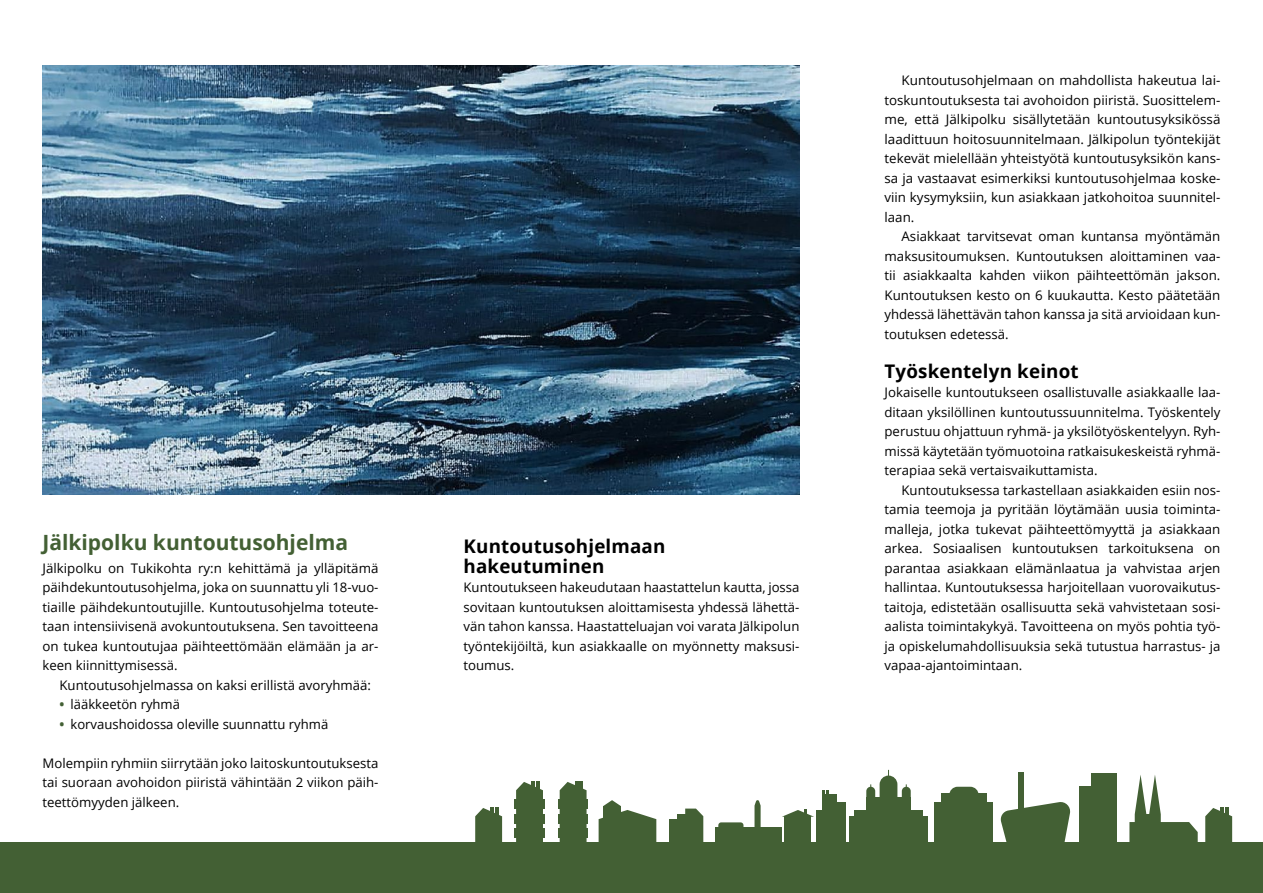
<style>
.page{position:relative;width:1263px;height:893px;background:#fff}
.page>*{position:absolute;margin:0;border:0;box-sizing:border-box;transform-origin:0 0}
.o1{font:700 21px "Open Sans";color:#436034}
.o2{font:700 18.75px/19.5px "Open Sans";letter-spacing:.01em;color:#000}
.t2{font:13.2px/19.5px "Open Sans";color:#000;text-align:justify}
.t1{font:13.2px/19.5px "Open Sans";color:#000;text-align:justify}
.t1_y{font:13.2px/19.5px "Open Sans";color:#000;text-align:justify}
.s1{font-weight:700;color:#436034}
</style>
<div class="page">
<div style="left:866px;top:798px;width:45px;height:44px;background:#436034"></div>
<svg style="left:866px;top:776px;width:45px;height:22px"></svg>
<div style="left:854px;top:811px;width:69px;height:17px;background:#436034"></div>
<div style="left:849px;top:816px;width:79px;height:26px;background:#436034"></div>
<div style="left:833px;top:803px;width:13px;height:39px;background:#436034"></div>
<div style="left:822px;top:794px;width:14px;height:48px;background:#436034"></div>
<div style="left:816px;top:811px;width:17px;height:31px;background:#436034"></div>
<svg style="left:822px;top:790px;width:7px;height:4px"></svg>
<div style="left:785px;top:817px;width:26px;height:25px;background:#436034"></div>
<svg style="left:782px;top:809px;width:32px;height:8px"></svg>
<div style="left:715px;top:827px;width:66px;height:15px;background:#436034"></div>
<div style="left:718px;top:822px;width:25px;height:9px;background:#436034;border-radius:3px"></div>
<svg style="left:754px;top:800px;width:7px;height:27px"></svg>
<svg style="left:685px;top:809px;width:18px;height:33px"></svg>
<div style="left:677px;top:815px;width:13px;height:27px;background:#436034"></div>
<div style="left:669px;top:819px;width:19px;height:23px;background:#436034"></div>
<svg style="left:599px;top:800px;width:57px;height:42px"></svg>
<div style="left:935px;top:803px;width:58px;height:39px;background:#436034"></div>
<div style="left:941px;top:793px;width:45px;height:26px;background:#436034"></div>
<div style="left:949px;top:787px;width:30px;height:16px;background:#436034;border-radius:8px"></div>
<div style="left:1018px;top:772px;width:6px;height:70px;background:#436034"></div>
<svg style="left:1000px;top:802px;width:71px;height:40px"></svg>
<div style="left:1079px;top:787px;width:23px;height:55px;background:#436034"></div>
<div style="left:1091px;top:774px;width:25px;height:68px;background:#436034"></div>
<svg style="left:1129px;top:775px;width:69px;height:67px"></svg>
<div style="left:1143px;top:814px;width:10px;height:13px;background:#436034"></div>
<svg style="left:1205px;top:808px;width:27px;height:34px"></svg>
<svg style="left:475px;top:808px;width:27px;height:34px"></svg>
<svg style="left:560px;top:782px;width:26px;height:60px"></svg>
<div style="left:583px;top:799px;width:5px;height:9px;background:#436034"></div>
<div style="left:583px;top:814px;width:5px;height:9px;background:#436034"></div>
<div style="left:583px;top:828px;width:5px;height:10px;background:#436034"></div>
<div style="left:558px;top:799px;width:5px;height:9px;background:#436034"></div>
<div style="left:558px;top:814px;width:5px;height:9px;background:#436034"></div>
<div style="left:558px;top:828px;width:5px;height:10px;background:#436034"></div>
<svg style="left:516px;top:782px;width:28px;height:60px"></svg>
<hr style="left:540px;top:828px;width:4px;height:10px;background:#436034">
<div style="left:514px;top:799px;width:5px;height:9px;background:#436034"></div>
<div style="left:514px;top:814px;width:5px;height:9px;background:#436034"></div>
<div style="left:514px;top:828px;width:5px;height:10px;background:#436034"></div>
<div style="left:0;top:842px;width:1263px;height:51px;background:#436034"></div>
<img style="left:43px;top:66px;width:756px;height:429px">
<p class="o1" style="left:43px;top:528px;width:307px">Jälkipolku kuntoutusohjelma</p>
<p class="t1" style="left:43px;top:558px;width:337px">Jälkipolku on Tukikohta ry:n kehittämä ja ylläpitämä päihdekuntoutusohjelma, joka on suunnattu yli 18-vuo&shy;tiaille päihdekuntoutujille. Kuntoutusohjelma toteute&shy;taan intensiivisenä avokuntoutuksena. Sen tavoitteena on tukea kuntoutujaa päihteettömään elämään ja ar&shy;keen kiinnittymisessä.</p>
<p class="t2" style="left:60px;top:675px;width:313px">Kuntoutusohjelmassa on kaksi erillistä avoryhmää:</p>
<p class="t2" style="left:60px;top:694px;width:122px"><span class="s1">•</span> lääkkeetön ryhmä</p>
<p class="t2" style="left:60px;top:714px;width:270px"><span class="s1">•</span> korvaushoidossa oleville suunnattu ryhmä</p>
<p class="t1_y" style="left:43px;top:753px;width:337px">Molempiin ryhmiin siirrytään joko laitoskuntoutuksesta tai suoraan avohoidon piiristä vähintään 2 viikon päih&shy;teettömyyden jälkeen.</p>
<p class="o2" style="left:463px;top:536px;width:203px">Kuntoutusohjelmaan hakeutuminen</p>
<p class="t1" style="left:463px;top:577px;width:337px">Kuntoutukseen hakeudutaan haastattelun kautta, jossa sovitaan kuntoutuksen aloittamisesta yhdessä lähettä&shy;vän tahon kanssa. Haastatteluajan voi varata Jälkipolun työntekijöiltä, kun asiakkaalle on myönnetty maksusi&shy;toumus.</p>
<p class="t2" style="left:884px;top:70px;width:337px;text-indent:17px">Kuntoutusohjelmaan on mahdollista hakeutua lai&shy;toskuntoutuksesta tai avohoidon piiristä. Suosittelem&shy;me, että Jälkipolku sisällytetään kuntoutusyksikössä laadittuun hoitosuunnitelmaan. Jälkipolun työntekijät tekevät mielellään yhteistyötä kuntoutusyksikön kans&shy;sa ja vastaavat esimerkiksi kuntoutusohjelmaa koske&shy;viin kysymyksiin, kun asiakkaan jatkohoitoa suunnitel&shy;laan.</p>
<p class="t2" style="left:884px;top:226px;width:337px;text-indent:17px">Asiakkaat tarvitsevat oman kuntansa myöntämän maksusitoumuksen. Kuntoutuksen aloittaminen vaa&shy;tii asiakkaalta kahden viikon päihteettömän jakson.<br>Kuntoutuksen kesto on 6 kuukautta. Kesto päätetään yhdessä lähettävän tahon kanssa ja sitä arvioidaan kun&shy;toutuksen edetessä.</p>
<p class="o2" style="left:884px;top:361px;width:196px">Työskentelyn keinot</p>
<p class="t1" style="left:884px;top:382px;width:337px">Jokaiselle kuntoutukseen osallistuvalle asiakkaalle laa&shy;ditaan yksilöllinen kuntoutussuunnitelma. Työskentely perustuu ohjattuun ryhmä- ja yksilötyöskentelyyn. Ryh&shy;missä käytetään työmuotoina ratkaisukeskeistä ryhmä&shy;terapiaa sekä vertaisvaikuttamista.</p>
<p class="t2" style="left:884px;top:480px;width:337px;text-indent:17px">Kuntoutuksessa tarkastellaan asiakkaiden esiin nos&shy;tamia teemoja ja pyritään löytämään uusia toiminta&shy;malleja, jotka tukevat päihteettömyyttä ja asiakkaan arkea. Sosiaalisen kuntoutuksen tarkoituksena on parantaa asiakkaan elämänlaatua ja vahvistaa arjen hallintaa. Kuntoutuksessa harjoitellaan vuorovaikutus&shy;taitoja, edistetään osallisuutta sekä vahvistetaan sosi&shy;aalista toimintakykyä. Tavoitteena on myös pohtia työ&shy;ja opiskelumahdollisuuksia sekä tutustua harrastus- ja vapaa-ajantoimintaan.</p>
</div>
